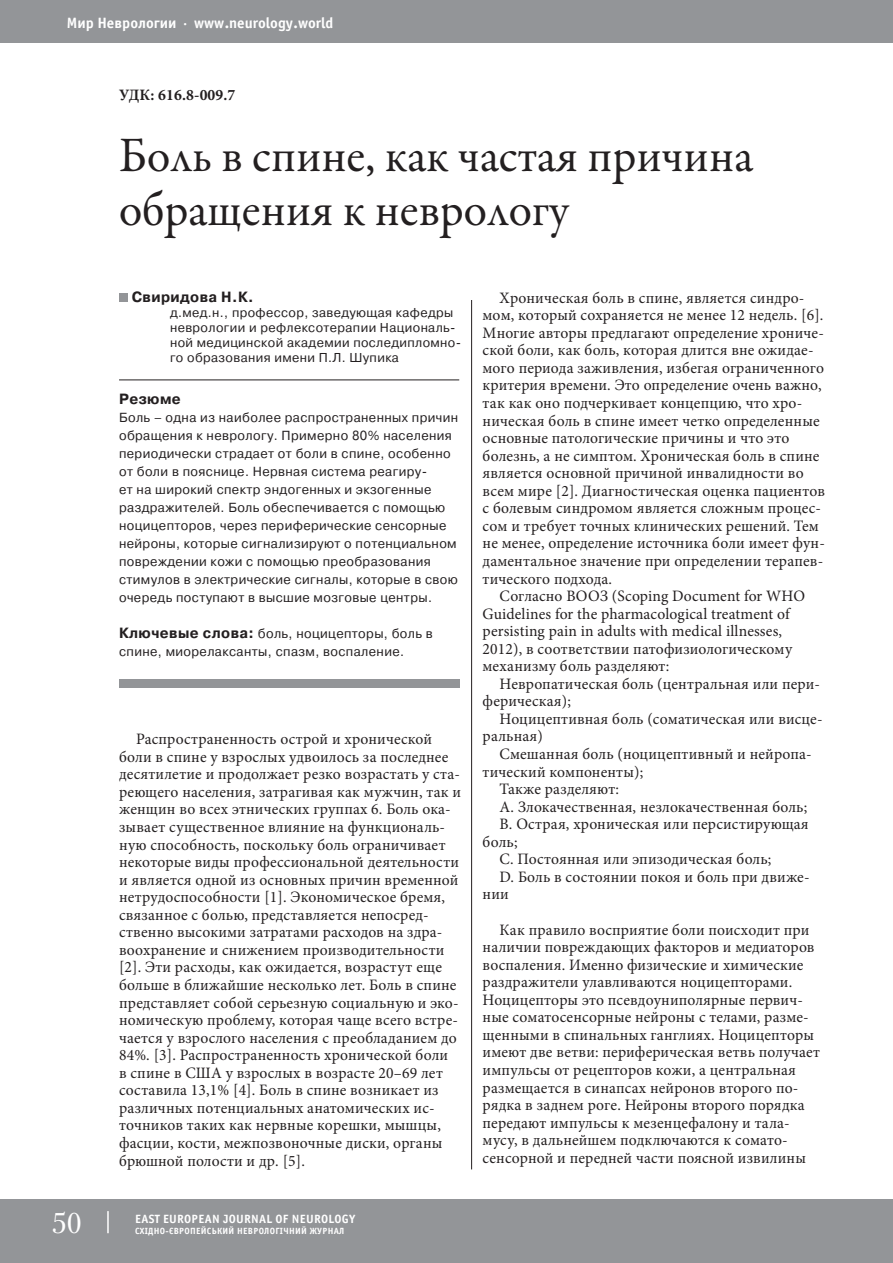
<style>
.page{position:relative;width:893px;height:1263px;background:#fff}
.page>*{position:absolute;margin:0;border:0;box-sizing:border-box;transform-origin:0 0}
.t1{font:49.95px/54px "Garamond Premr Pro";color:#231f20;scale:.96 1}
.t2{font:28.5px "Petersburg C";color:#fff}
.t3{font:15.9px/17.5px "Minion Pro";letter-spacing:.01em;color:#231f20}
.t4{font:700 15.9px "Minion Pro";letter-spacing:.01em;color:#231f20}
.t5{font:700 15px "Officina Sans C";color:#fff}
.t6{font:700 14.85px "Pragmatica C";letter-spacing:.03em;color:#231f20;scale:.96 1}
.t7{font:13.2px/18px "Pragmatica C";letter-spacing:.03em;color:#231f20}
.t8{font:12.9px/15px "Pragmatica C";letter-spacing:.03em;color:#231f20}
.t9{font:700 12px "Officina Sans C";letter-spacing:.02em;color:#fff}
.t10{font:700 9px "Officina Sans C";letter-spacing:.03em;color:#fff}
.s1{font-weight:700;font-size:14.85px}
</style>
<div class="page">
<div style="left:0;top:0;width:893px;height:43px;background:#939598"></div>
<div style="left:0;top:1199px;width:893px;height:64px;background:#939598"></div>
<hr style="left:107px;top:1211px;width:2px;height:22px;background:#fff">
<hr style="left:471px;top:68px;width:1px;height:1101px;background:#231f20">
<div style="left:459px;top:61px;width:26px;height:238px;background:#fff"></div>
<div style="left:119px;top:293px;width:9px;height:8px;background:#939598"></div>
<div style="left:119px;top:679px;width:340px;height:9px;background:#939598"></div>
<hr style="left:119px;top:379px;width:340px;height:1px;background:#231f20">
<p class="t5" style="left:67px;top:15px;width:268px">Мир Н еврологии · www.neurology.world</p>
<p class="t4" style="left:119px;top:83px;width:118px">УДК: 616.8-009.7</p>
<h1 class="t1" style="left:119px;top:130px;width:662px">Боль в спине, как частая причина обращения к неврологу</h1>
<p class="t6" style="left:132px;top:289px;width:129px">Свиридова Н.К.</p>
<p class="t8" style="left:170px;top:306px;width:293px">д.мед.н., профессор, заведующая кафедры неврологии и рефлексотерапии Националь&shy;ной медицинской академии последипломно&shy;го образования имени П.Л. Шупика</p>
<p class="t6" style="left:119px;top:391px;width:66px">Резюме</p>
<p class="t7" style="left:119px;top:409px;width:341px">Боль – одна из наиболее распространенных причин обращения к неврологу. Примерно 80% населения периодически страдает от боли в спине, особенно от боли в пояснице. Нервная система реагиру-<br>ет на широкий спектр эндогенных и экзогенные раздражителей. Боль обеспечивается с помощью ноцицепторов, через периферические сенсорные нейроны, которые сигнализируют о потенциальном повреждении кожи с помощью преобразования стимулов в электрические сигналы, которые в свою очередь поступают в высшие мозговые центры.</p>
<p class="t7" style="left:119px;top:625px;width:315px"><span class="s1">Ключевые слова:</span> боль, ноцицепторы, боль в спине, миорелаксанты, спазм, воспаление.</p>
<p class="t3" style="left:119px;top:730px;width:344px;text-indent:17px">Распространенность острой и хронической боли в спине у взрослых удвоилось за последнее десятилетие и продолжает резко возрастать у ста&shy;реющего населения, затрагивая как мужчин, так и женщин во всех этнических группах 6. Боль ока&shy;зывает существенное влияние на функциональ&shy;ную способность, поскольку боль ограничивает некоторые виды профессиональной деятельности и является одной из основных причин временной нетрудоспособности [1]. Экономическое бремя, связанное с болью, представляется непосред&shy;ственно высокими затратами расходов на здра&shy;воохранение и снижением производительности [2]. Эти расходы, как ожидается, возрастут еще больше в ближайшие несколько лет. Боль в спине представляет собой серьезную социальную и эко&shy;номическую проблему, которая чаще всего встре&shy;чается у взрослого населения с преобладанием до 84%. [3]. Распространенность хронической боли<br>в спине в США у взрослых в возрасте 20–69 лет составила 13,1% [4]. Боль в спине возникает из различных потенциальных анатомических ис&shy;точников таких как нервные корешки, мышцы, фасции, кости, межпозвоночные диски, органы брюшной полости и др. [5].</p>
<h2 class="t2" style="left:52px;top:1206px;width:31px">50</h2>
<p class="t9" style="left:135px;top:1212px;width:222px">EAST EUROPEAN JOURNAL OF NEUROLOGY</p>
<p class="t10" style="left:135px;top:1226px;width:45px">СХІДНО-ЄВРО</p>
<p class="t10" style="left:190px;top:1226px;width:54px">ПЕЙСЬКИЙ НЕВРО</p>
<p class="t10" style="left:264px;top:1226px;width:82px">ЛОГІЧН ИЙ ЖУРНАЛ</p>
<p class="t3" style="left:483px;top:289px;width:344px;text-indent:17px">Хроническая боль в спине, является синдро&shy;мом, который сохраняется не менее 12 недель. [6].<br>Многие авторы предлагают определение хрониче&shy;ской боли, как боль, которая длится вне ожидае&shy;мого периода заживления, избегая ограниченного критерия времени. Это определение очень важно, так как оно подчеркивает концепцию, что хро&shy;ническая боль в спине имеет четко определенные основные патологические причины и что это болезнь, а не симптом. Хроническая боль в спине является основной причиной инвалидности во всем мире [2]. Диагностическая оценка пациентов с болевым синдромом является сложным процес&shy;сом и требует точных клинических решений. Тем не менее, определение источника боли имеет фун&shy;даментальное значение при определении терапев&shy;тического подхода.</p>
<p class="t3" style="left:483px;top:587px;width:324px;text-indent:17px">Согласно ВООЗ (Scoping Document for WHO Guidelines for the pharmacological treatment of persisting pain in adults with medical illnesses, 2012), в соответствии патофизиологическому механизму боль разделяют:</p>
<p class="t3" style="left:483px;top:675px;width:339px;text-indent:17px">Невропатическая боль (центральная или пери&shy;ферическая);</p>
<p class="t3" style="left:483px;top:710px;width:341px;text-indent:17px">Ноцицептивная боль (соматическая или висце&shy;ральная)</p>
<p class="t3" style="left:500px;top:745px;width:314px">Смешанная боль (ноцицептивный и нейропа-</p>
<p class="t3" style="left:483px;top:763px;width:162px">тический компоненты);</p>
<p class="t3" style="left:500px;top:780px;width:121px">Также разделяют:</p>
<p class="t3" style="left:500px;top:798px;width:309px">А. Злокачественная, незлокачественная боль;</p>
<p class="t3" style="left:500px;top:815px;width:311px">В. Острая, хроническая или персистирующая</p>
<p class="t3" style="left:483px;top:833px;width:36px">боль;</p>
<p class="t3" style="left:500px;top:850px;width:273px">С. Постоянная или эпизодическая боль;</p>
<p class="t3" style="left:500px;top:868px;width:311px">D. Боль в состоянии покоя и боль при движе-</p>
<p class="t3" style="left:483px;top:886px;width:28px">нии</p>
<p class="t3" style="left:483px;top:921px;width:339px;text-indent:17px">Как правило восприятие боли поисходит при наличии повреждающих факторов и медиаторов воспаления. Именно физические и химические раздражители улавливаются ноцицепторами.<br>Ноцицепторы это псевдоуниполярные первич&shy;ные соматосенсорные нейроны с телами, разме&shy;щенными в спинальных ганглиях. Ноцицепторы имеют две ветви: периферическая ветвь получает импульсы от рецепторов кожи, а центральная размещается в синапсах нейронов второго по&shy;рядка в заднем роге. Нейроны второго порядка передают импульсы к мезенцефалону и тала&shy;мусу, в дальнейшем подключаются к сомато&shy;сенсорной и передней части поясной извилины</p>
</div>
